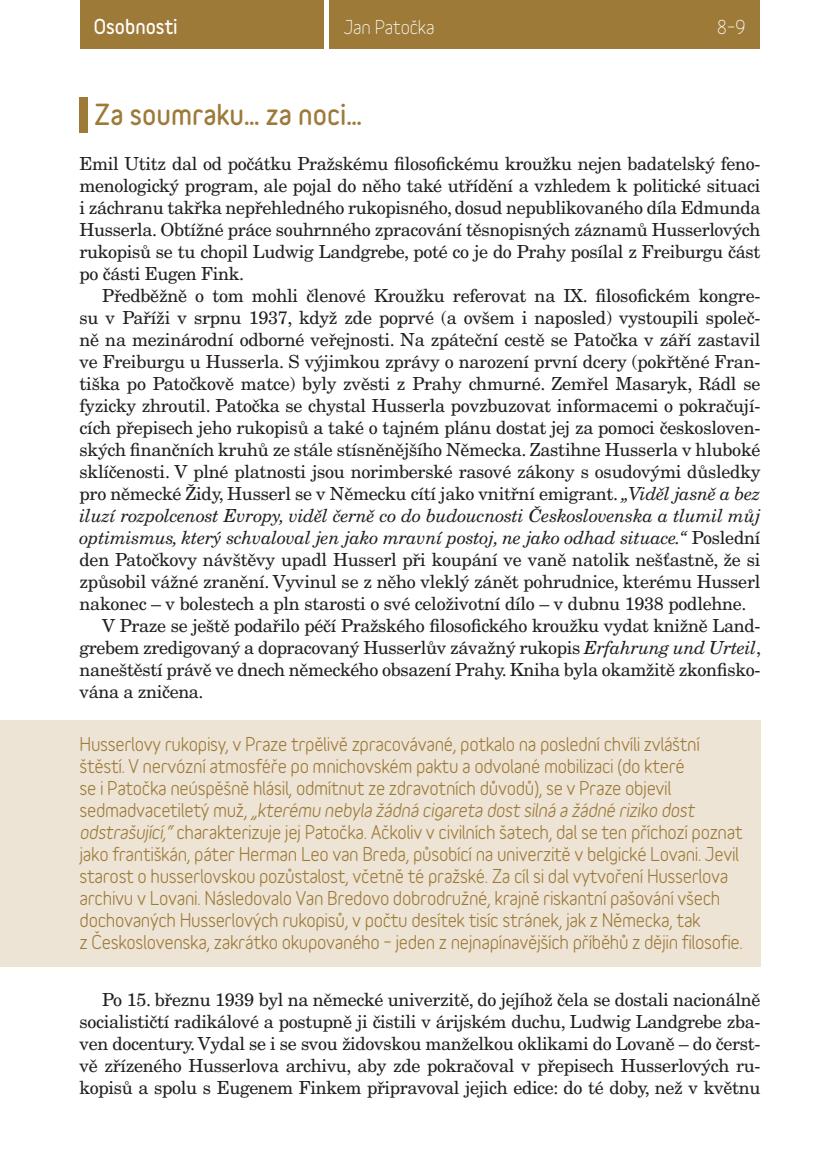
<style>
.page{position:relative;width:823px;height:1163px;background:#fff}
.page>*{position:absolute;margin:0;border:0;box-sizing:border-box;transform-origin:0 0}
.t1{font:900 26px "Variable";color:#9d7a38}
.t2{font:18.4px "Variable";letter-spacing:-.01em;color:#fff}
.t3{font:900 18.4px "Variable";color:#fff}
.t4{font:18px/22px "New Century Schlbk CE";letter-spacing:-.015em;color:#231f20;text-align:justify}
.t5{font:700 18px/22px "Variable";letter-spacing:-.02em;color:#9d7a38}
.t6{font:italic 18px "New Century Schlbk CE";letter-spacing:-.015em;color:#231f20}
.s1{font-style:italic}
.s2{font-style:normal}
</style>
<div class="page">
<div style="left:80px;top:0;width:243px;height:48px;background:#9d7a38"></div>
<div style="left:329px;top:0;width:430px;height:48px;background:#9d7a38"></div>
<div style="left:80px;top:97px;width:8px;height:36px;background:#9d7a38"></div>
<div style="left:0;top:720px;width:760px;height:246px;background:#ede4d5"></div>
<p class="t3" style="left:94px;top:19px;width:85px">Osobnosti</p>
<p class="t2" style="left:343px;top:20px;width:93px">Jan Patočka</p>
<p class="t2" style="left:716px;top:20px;width:30px">8–9</p>
<h1 class="t1" style="left:94px;top:104px;width:269px">Za soumraku… za noci…</h1>
<p class="t4" style="left:80px;top:154px;width:682px">Emil Utitz dal od počátku Pražskému filosofickému kroužku nejen badatelský feno&shy;menologický program, ale pojal do něho také utřídění a vzhledem k politické situaci i záchranu takřka nepřehledného rukopisného, dosud nepublikovaného díla Edmunda Husserla. Obtížné práce souhrnného zpracování těsnopisných záznamů Husserlových rukopisů se tu chopil Ludwig Landgrebe, poté co je do Prahy posílal z Freiburgu část po části Eugen Fink.</p>
<p class="t4" style="left:102px;top:286px;width:659px">Předběžně o tom mohli členové Kroužku referovat na IX. filosofickém kongre-</p>
<p class="t4" style="left:80px;top:308px;width:682px">su v Paříži v srpnu 1937, když zde poprvé (a ovšem i naposled) vystoupili společ-</p>
<p class="t4" style="left:80px;top:330px;width:682px">ně na mezinárodní odborné veřejnosti. Na zpáteční cestě se Patočka v září zastavil</p>
<p class="t4" style="left:80px;top:352px;width:682px">ve Freiburgu u Husserla. S výjimkou zprávy o narození první dcery (pokřtěné Fran-</p>
<p class="t4" style="left:80px;top:374px;width:682px">tiška po Patočkově matce) byly zvěsti z Prahy chmurné. Zemřel Masaryk, Rádl se</p>
<p class="t4" style="left:80px;top:396px;width:682px">fyzicky zhroutil. Patočka se chystal Husserla povzbuzovat informacemi o pokračují-</p>
<p class="t4" style="left:80px;top:418px;width:682px">cích přepisech jeho rukopisů a také o tajném plánu dostat jej za pomoci českosloven-</p>
<p class="t4" style="left:80px;top:440px;width:682px">ských finančních kruhů ze stále stísněnějšího Německa. Zastihne Husserla v hluboké</p>
<p class="t4" style="left:80px;top:462px;width:682px">sklíčenosti. V plné platnosti jsou norimberské rasové zákony s osudovými důsledky</p>
<p class="t4" style="left:80px;top:484px;width:682px">pro německé Židy, Husserl se v Německu cítí jako vnitřní emigrant. <span class="s1">„Viděl jasně a bez</span></p>
<p class="t6" style="left:80px;top:508px;width:682px">iluzí rozpolcenost Evropy, viděl černě co do budoucnosti Československa a tlumil můj</p>
<p class="t6" style="left:80px;top:530px;width:682px">optimismus, který schvaloval jen jako mravní postoj, ne jako odhad situace.“ <span class="s2">Poslední</span></p>
<p class="t4" style="left:80px;top:550px;width:682px">den Patočkovy návštěvy upadl Husserl při koupání ve vaně natolik nešťastně, že si</p>
<p class="t4" style="left:80px;top:572px;width:682px">způsobil vážné zranění. Vyvinul se z něho vleklý zánět pohrudnice, kterému Husserl</p>
<p class="t4" style="left:80px;top:594px;width:668px">nakonec – v bolestech a pln starosti o své celoživotní dílo – v dubnu 1938 podlehne.</p>
<p class="t4" style="left:102px;top:616px;width:659px">V Praze se ještě podařilo péčí Pražského filosofického kroužku vydat knižně Land-</p>
<p class="t4" style="left:80px;top:638px;width:682px">grebem zredigovaný a dopracovaný Husserlův závažný rukopis <span class="s1">Erfahrung und Urteil</span>,</p>
<p class="t4" style="left:80px;top:660px;width:682px">naneštěstí právě ve dnech německého obsazení Prahy. Kniha byla okamžitě zkonfisko-</p>
<p class="t4" style="left:80px;top:682px;width:125px">vána a zničena.</p>
<p class="t5" style="left:80px;top:734px;width:664px">Husserlovy rukopisy, v Praze trpělivě zpracovávané, potkalo na poslední chvíli zvláštní štěstí. V nervózní atmosféře po mnichovském paktu a odvolané mobilizaci (do které<br>se i Patočka neúspěšně hlásil, odmítnut ze zdravotních důvodů), se v Praze objevil sedmadvacetiletý muž, <span class="s1">„kterému nebyla žádná cigareta dost silná a žádné riziko dost odstrašující,“</span> charakterizuje jej Patočka. Ačkoliv v civilních šatech, dal se ten příchozí poznat jako františkán, páter Herman Leo van Breda, působící na univerzitě v belgické Lovani. Jevil starost o husserlovskou pozůstalost, včetně té pražské. Za cíl si dal vytvoření Husserlova archivu v Lovani. Následovalo Van Bredovo dobrodružné, krajně riskantní pašování všech dochovaných Husserlových rukopisů, v počtu desítek tisíc stránek, jak z Německa, tak<br>z Československa, zakrátko okupovaného – jeden z nejnapínavějších příběhů z dějin filosofie.</p>
<p class="t4" style="left:80px;top:990px;width:682px;text-indent:23px">Po 15. březnu 1939 byl na německé univerzitě, do jejíhož čela se dostali nacionálně socialističtí radikálové a postupně ji čistili v árijském duchu, Ludwig Landgrebe zba&shy;ven docentury. Vydal se i se svou židovskou manželkou oklikami do Lovaně – do čerst&shy;vě zřízeného Husserlova archivu, aby zde pokračoval v přepisech Husserlových ru&shy;kopisů a spolu s Eugenem Finkem připravoval jejich edice: do té doby, než v květnu</p>
</div>
